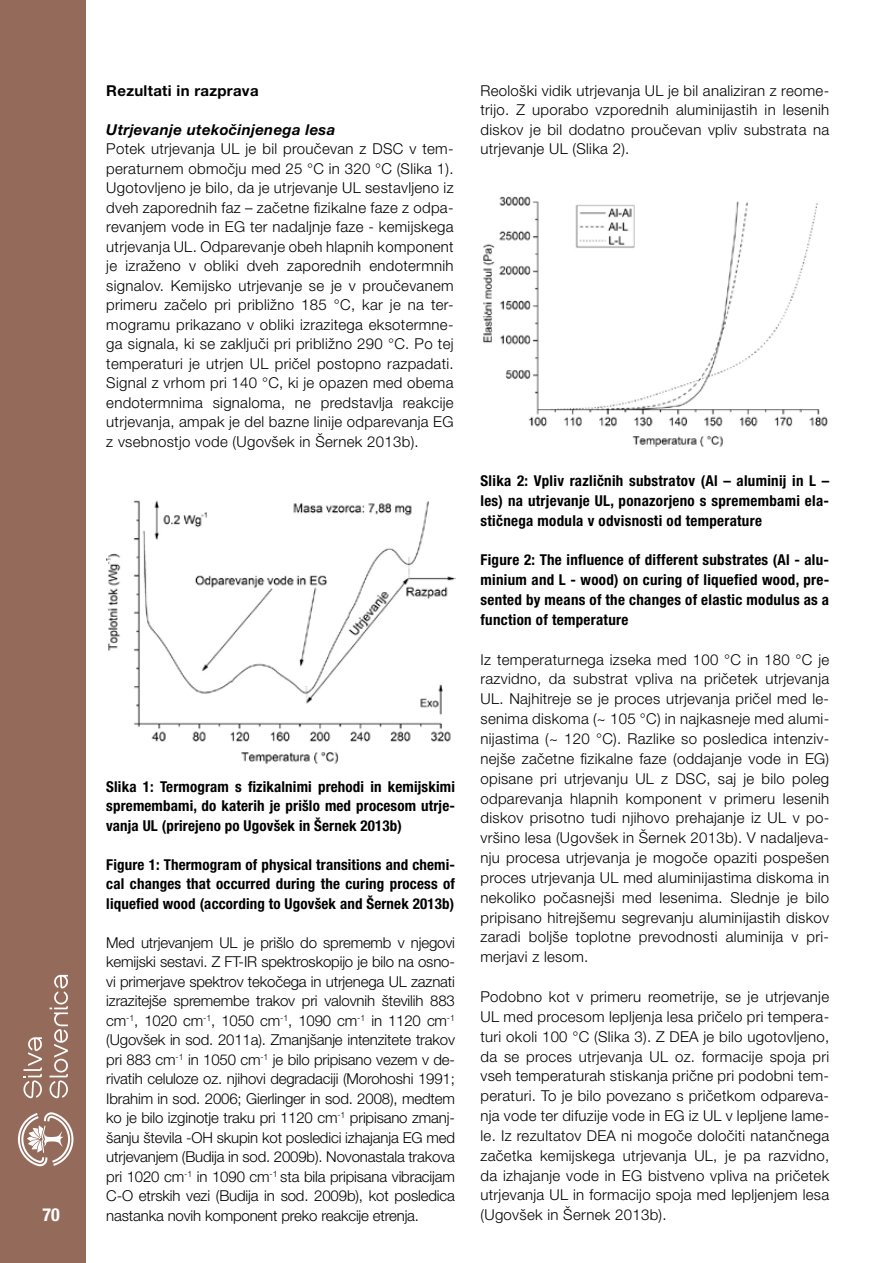
<style>
.page{position:relative;width:893px;height:1263px;background:#fff}
.page>*{position:absolute;margin:0;border:0;box-sizing:border-box;transform-origin:0 0}
.t1{font:700 condensed 18px "Helvetica Neue LT Pro";color:#fff}
.t2{font:300 15px/19.5px "Helvetica Neue LT Pro";letter-spacing:.02em;color:#000;text-align:justify}
.t3{font:700 condensed 15px/19.8px "Helvetica Neue LT Pro";letter-spacing:.02em;color:#000;text-align:justify}
.t4{font:italic 700 15px "Helvetica Neue LT Pro";letter-spacing:.02em;color:#000}
.t5{font:700 15px "Helvetica Neue LT Pro";letter-spacing:.02em;color:#000}
</style>
<div class="page">
<div style="left:0;top:0;width:85px;height:1263px;background:#946b5a"></div>
<svg style="left:23px;top:1037px;width:19px;height:61px"></svg>
<svg style="left:18px;top:1112px;width:55px;height:54px"></svg>
<svg style="left:50px;top:975px;width:18px;height:123px"></svg>
<img style="left:483px;top:196px;width:345px;height:251px">
<img style="left:106px;top:500px;width:349px;height:264px">
<p class="t1" style="left:43px;top:1208px;width:19px">70</p>
<p class="t5" style="left:106px;top:82px;width:154px">Rezultati in razprava</p>
<p class="t4" style="left:106px;top:124px;width:230px">Utrjevanje utekočinjenega lesa</p>
<p class="t2" style="left:106px;top:140px;width:349px">Potek utrjevanja UL je bil proučevan z DSC v tem&shy;peraturnem območju med 25 °C in 320 °C (Slika 1).<br>Ugotovljeno je bilo, da je utrjevanje UL sestavljeno iz dveh zaporednih faz – začetne fizikalne faze z odpa&shy;revanjem vode in EG ter nadaljnje faze - kemijskega utrjevanja UL. Odparevanje obeh hlapnih komponent je izraženo v obliki dveh zaporednih endotermnih signalov. Kemijsko utrjevanje se je v proučevanem primeru začelo pri približno 185 °C, kar je na ter&shy;mogramu prikazano v obliki izrazitega eksotermne&shy;ga signala, ki se zaključi pri približno 290 °C. Po tej temperaturi je utrjen UL pričel postopno razpadati.<br>Signal z vrhom pri 140 °C, ki je opazen med obema endotermnima signaloma, ne predstavlja reakcije utrjevanja, ampak je del bazne linije odparevanja EG z vsebnostjo vode (Ugovšek in Šernek 2013b).</p>
<p class="t3" style="left:106px;top:778px;width:350px">Slika 1: Termogram s fizikalnimi prehodi in kemijskimi spremembami, do katerih je prišlo med procesom utrje&shy;vanja UL (prirejeno po Ugovšek in Šernek 2013b)</p>
<p class="t3" style="left:106px;top:856px;width:350px">Figure 1: Thermogram of physical transitions and chemi&shy;cal changes that occurred during the curing process of liquefied wood (according to Ugovšek and Šernek 2013b)</p>
<p class="t2" style="left:106px;top:934px;width:350px">Med utrjevanjem UL je prišlo do sprememb v njegovi kemijski sestavi. Z FT-IR spektroskopijo je bilo na osno&shy;vi primerjave spektrov tekočega in utrjenega UL zaznati izrazitejše spremembe trakov pri valovnih številih 883 cm<sup>-1</sup>, 1020 cm<sup>-1</sup>, 1050 cm<sup>-1</sup>, 1090 cm<sup>-1</sup> in 1120 cm<sup>-1 </sup>(Ugovšek in sod. 2011a). Zmanjšanje intenzitete trakov pri 883 cm<sup>-1</sup> in 1050 cm<sup>-1</sup> je bilo pripisano vezem v de&shy;rivatih celuloze oz. njihovi degradaciji (Morohoshi 1991; Ibrahim in sod. 2006; Gierlinger in sod. 2008), medtem ko je bilo izginotje traku pri 1120 cm<sup>-1</sup> pripisano zmanj&shy;šanju števila -OH skupin kot posledici izhajanja EG med utrjevanjem (Budija in sod. 2009b). Novonastala trakova pri 1020 cm<sup>-1</sup> in 1090 cm<sup>-1</sup> sta bila pripisana vibracijam C-O etrskih vezi (Budija in sod. 2009b), kot posledica nastanka novih komponent preko reakcije etrenja.</p>
<p class="t2" style="left:480px;top:82px;width:350px">Reološki vidik utrjevanja UL je bil analiziran z reome&shy;trijo. Z uporabo vzporednih aluminijastih in lesenih diskov je bil dodatno proučevan vpliv substrata na utrjevanje UL (Slika 2).</p>
<p class="t3" style="left:480px;top:472px;width:350px">Slika 2: Vpliv različnih substratov (Al – aluminij in L – les) na utrjevanje UL, ponazorjeno s spremembami ela&shy;stičnega modula v odvisnosti od temperature</p>
<p class="t3" style="left:480px;top:551px;width:350px">Figure 2: The influence of different substrates (Al - alu&shy;minium and L - wood) on curing of liquefied wood, pre&shy;sented by means of the changes of elastic modulus as a function of temperature</p>
<p class="t2" style="left:480px;top:651px;width:350px">Iz temperaturnega izseka med 100 °C in 180 °C je razvidno, da substrat vpliva na pričetek utrjevanja UL. Najhitreje se je proces utrjevanja pričel med le&shy;senima diskoma (~ 105 °C) in najkasneje med alumi&shy;nijastima (~ 120 °C). Razlike so posledica intenziv&shy;nejše začetne fizikalne faze (oddajanje vode in EG) opisane pri utrjevanju UL z DSC, saj je bilo poleg odparevanja hlapnih komponent v primeru lesenih diskov prisotno tudi njihovo prehajanje iz UL v po&shy;vršino lesa (Ugovšek in Šernek 2013b). V nadaljeva&shy;nju procesa utrjevanja je mogoče opaziti pospešen proces utrjevanja UL med aluminijastima diskoma in nekoliko počasnejši med lesenima. Slednje je bilo pripisano hitrejšemu segrevanju aluminijastih diskov zaradi boljše toplotne prevodnosti aluminija v pri&shy;merjavi z lesom.</p>
<p class="t2" style="left:480px;top:988px;width:350px">Podobno kot v primeru reometrije, se je utrjevanje UL med procesom lepljenja lesa pričelo pri tempera&shy;turi okoli 100 °C (Slika 3). Z DEA je bilo ugotovljeno, da se proces utrjevanja UL oz. formacije spoja pri vseh temperaturah stiskanja prične pri podobni tem&shy;peraturi. To je bilo povezano s pričetkom odpareva&shy;nja vode ter difuzije vode in EG iz UL v lepljene lame&shy;le. Iz rezultatov DEA ni mogoče določiti natančnega začetka kemijskega utrjevanja UL, je pa razvidno, da izhajanje vode in EG bistveno vpliva na pričetek utrjevanja UL in formacijo spoja med lepljenjem lesa (Ugovšek in Šernek 2013b).</p>
</div>
